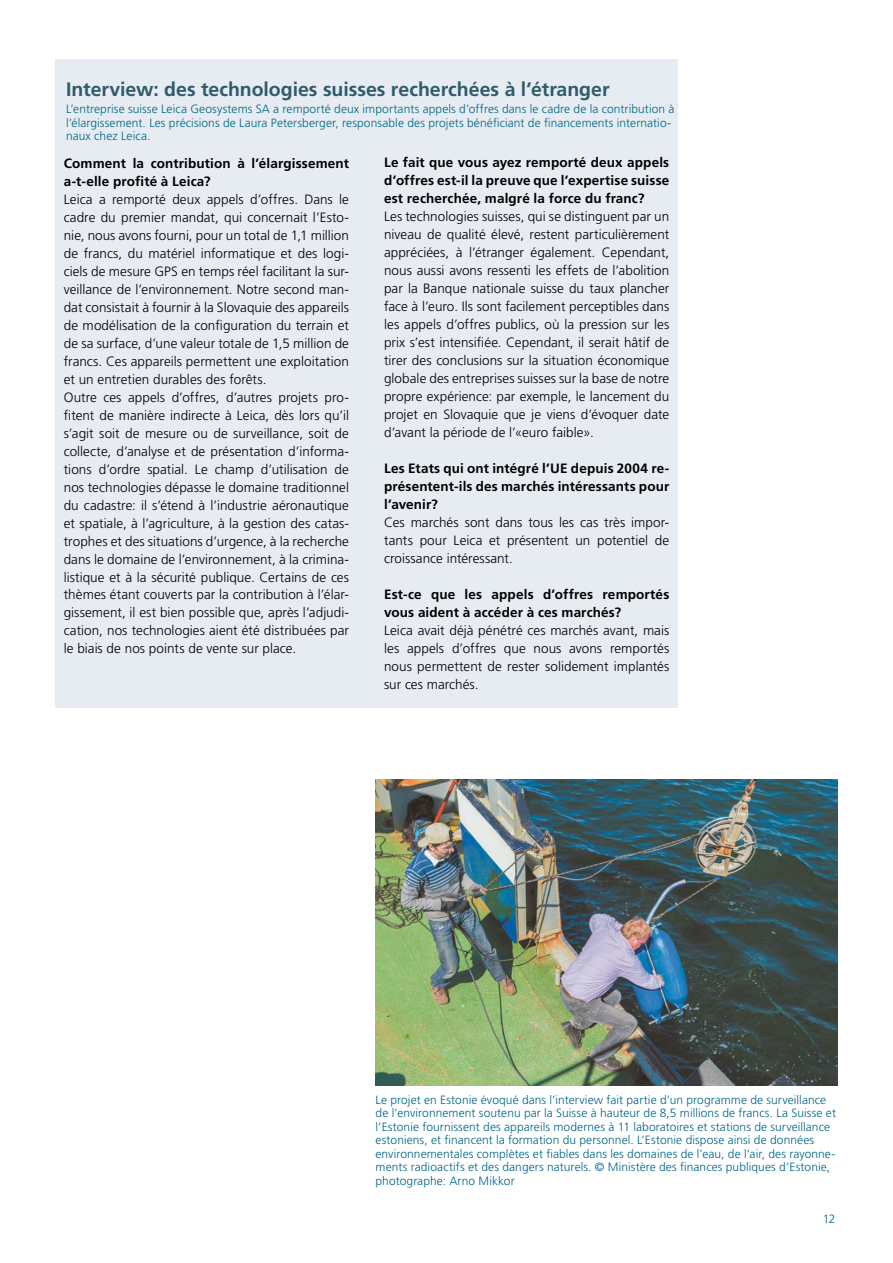
<style>
.page{position:relative;width:893px;height:1263px;background:#fff}
.page>*{position:absolute;margin:0;border:0;box-sizing:border-box;transform-origin:0 0}
.t1{font:700 19.5px "Frutiger LT Pro";letter-spacing:-.005em;color:#305b6a}
.t2{font:300 13.5px/18px "Frutiger LT Pro";letter-spacing:.005em;color:#000;text-align:justify}
.t3{font:700 13.5px/18px "Frutiger LT Pro";letter-spacing:.01em;color:#000}
.t4{font:300 12px/13.5px "Frutiger LT Pro";letter-spacing:.005em;color:#006587}
</style>
<div class="page">
<div style="left:55px;top:60px;width:623px;height:648px;background:#e6ecf2"></div>
<img style="left:376px;top:780px;width:462px;height:306px">
<h1 class="t1" style="left:66px;top:77px;width:545px">Interview: des technologies suisses recherchées à l’étranger</h1>
<p class="t4" style="left:66px;top:102px;width:610px">L’entreprise suisse Leica Geosystems SA a remporté deux importants appels d’offres dans le cadre de la contribution à l’élargissement. Les précisions de Laura Petersberger, responsable des projets bénéficiant de financements internatio&shy;naux chez Leica.</p>
<p class="t3" style="left:64px;top:154px;width:287px">Comment la contribution à l’élargissement a-t-elle profité à Leica?</p>
<p class="t2" style="left:64px;top:190px;width:287px;text-align:left">Leica a remporté deux appels d’offres. Dans le cadre du premier mandat, qui concernait l’Esto&shy;nie, nous avons fourni, pour un total de 1,1 million de francs, du matériel informatique et des logi&shy;ciels de mesure GPS en temps réel facilitant la sur&shy;veillance de l’environnement. Notre second man&shy;dat consistait à fournir à la Slovaquie des appareils de modélisation de la configuration du terrain et de sa surface, d’une valeur totale de 1,5 million de francs. Ces appareils permettent une exploitation et un entretien durables des forêts.<br>Outre ces appels d’offres, d’autres projets pro&shy;fitent de manière indirecte à Leica, dès lors qu’il s’agit soit de mesure ou de surveillance, soit de collecte, d’analyse et de présentation d’informa&shy;tions d’ordre spatial. Le champ d’utilisation de nos technologies dépasse le domaine traditionnel du cadastre: il s’étend à l’industrie aéronautique et spatiale, à l’agriculture, à la gestion des catas&shy;trophes et des situations d’urgence, à la recherche dans le domaine de l’environnement, à la crimina&shy;listique et à la sécurité publique. Certains de ces thèmes étant couverts par la contribution à l’élar&shy;gissement, il est bien possible que, après l’adjudi&shy;cation, nos technologies aient été distribuées par le biais de nos points de vente sur place.</p>
<p class="t3" style="left:384px;top:154px;width:287px;text-align:justify">Le fait que vous ayez remporté deux appels d’offres est-il la preuve que l’expertise suisse est recherchée, malgré la force du franc?</p>
<p class="t2" style="left:384px;top:208px;width:287px">Les technologies suisses, qui se distinguent par un niveau de qualité élevé, restent particulièrement appréciées, à l’étranger également. Cependant, nous aussi avons ressenti les effets de l’abolition par la Banque nationale suisse du taux plancher face à l’euro. Ils sont facilement perceptibles dans les appels d’offres publics, où la pression sur les prix s’est intensifiée. Cependant, il serait hâtif de tirer des conclusions sur la situation économique globale des entreprises suisses sur la base de notre propre expérience: par exemple, le lancement du projet en Slovaquie que je viens d’évoquer date d’avant la période de l’«euro faible».</p>
<p class="t3" style="left:384px;top:460px;width:287px;text-align:justify">Les Etats qui ont intégré l’UE depuis 2004 re&shy;présentent-ils des marchés intéressants pour l’avenir?</p>
<p class="t2" style="left:384px;top:514px;width:287px">Ces marchés sont dans tous les cas très impor&shy;tants pour Leica et présentent un potentiel de croissance intéressant.</p>
<p class="t3" style="left:384px;top:586px;width:287px">Est-ce que les appels d’offres remportés vous aident à accéder à ces marchés?</p>
<p class="t2" style="left:384px;top:622px;width:287px">Leica avait déjà pénétré ces marchés avant, mais les appels d’offres que nous avons remportés nous permettent de rester solidement implantés sur ces marchés.</p>
<p class="t4" style="left:376px;top:1093px;width:462px">Le projet en Estonie évoqué dans l’interview fait partie d’un programme de surveillance de l’environnement soutenu par la Suisse à hauteur de 8,5 millions de francs. La Suisse et l’Estonie fournissent des appareils modernes à 11 laboratoires et stations de surveillance estoniens, et financent la formation du personnel. L’Estonie dispose ainsi de données environnementales complètes et fiables dans les domaines de l’eau, de l’air, des rayonne&shy;ments radioactifs et des dangers naturels. © Ministère des finances publiques d’Estonie, photographe: Arno Mikkor</p>
<p class="t4" style="left:823px;top:1212px;width:14px">12</p>
</div>
